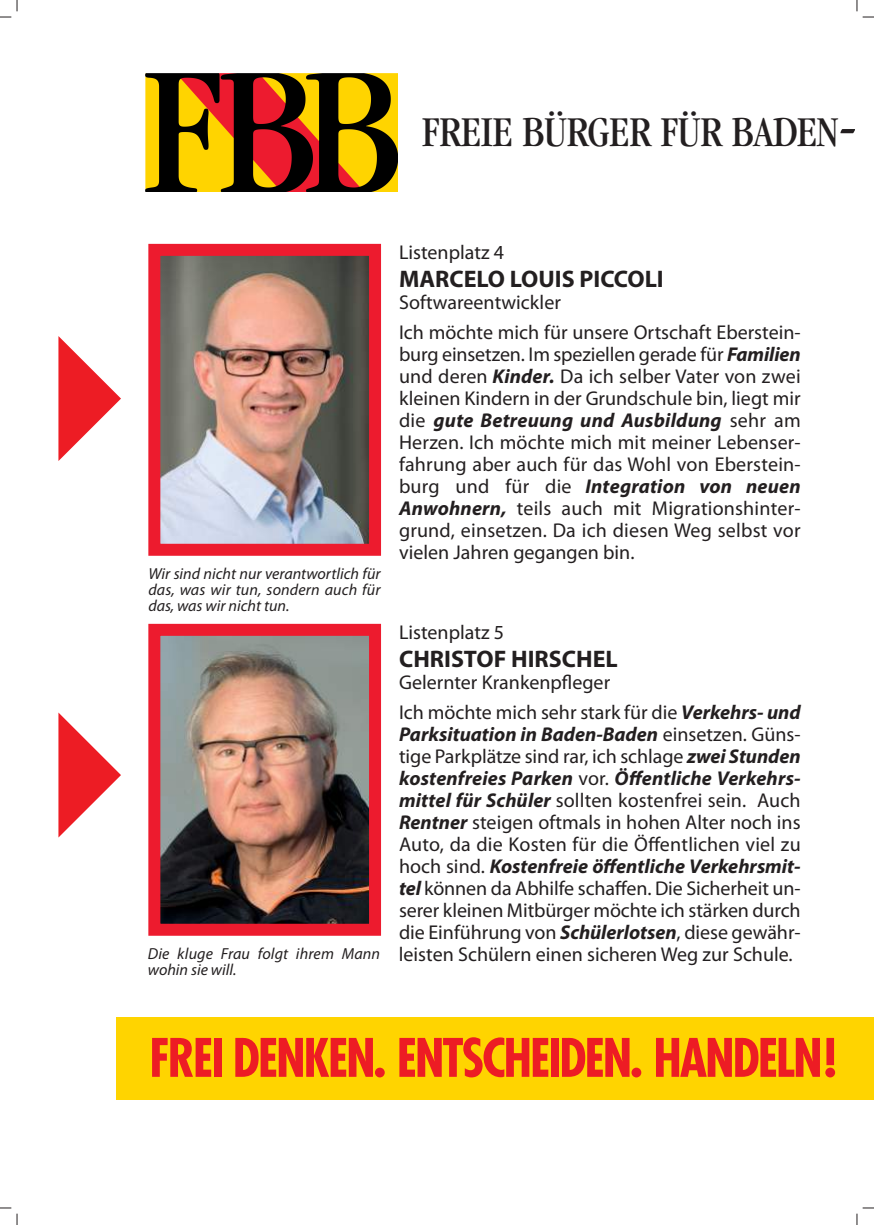
<style>
.page{position:relative;width:874px;height:1225px;background:#fff}
.page>*{position:absolute;margin:0;border:0;box-sizing:border-box;transform-origin:0 0}
.t1{font:700 condensed 51.6px "Futura LT";letter-spacing:-.04em;color:#ed1c24}
.t2{font:condensed 44px "Garamond";color:#231f20}
.t3{font:700 24px "Myriad Pro";color:#231f20}
.t4{font:20px/22px "Myriad Pro";color:#231f20}
.t5{font:italic 700 20px "Myriad Pro";color:#231f20}
.t6{font:italic 16px/16px "Myriad Pro";color:#231f20;text-align:justify}
.s1{font-size:66px}
.s2{font-weight:700;font-style:italic}
.s3{font-weight:400;font-style:normal}
.s4{font-style:italic;font-size:16px}
</style>
<div class="page">
<div style="left:117px;top:1017px;width:756px;height:83px;background:#ffd400"></div>
<svg style="left:856px;top:1207px;width:17px;height:17px"></svg>
<svg style="left:145px;top:73px;width:253px;height:119px"></svg>
<img style="left:145px;top:74px;width:252px;height:117px">
<img style="left:161px;top:637px;width:207px;height:285px">
<div style="left:148px;top:624px;width:233px;height:311px;border:12px solid #ed1b2e"></div>
<img style="left:161px;top:257px;width:207px;height:286px">
<div style="left:148px;top:244px;width:233px;height:312px;border:12px solid #ed1b2e"></div>
<h2 class="t2" style="left:422px;top:115px;width:436px">FREIE BÜRGER FÜR BADEN<span class="s1">-</span></h2>
<p class="t6" style="left:148px;top:567px;width:234px">Wir sind nicht nur verantwortlich für das, was wir tun, sondern auch für das, was wir nicht tun.</p>
<p class="t4" style="left:399px;top:243px;width:107px">Listenplatz 4</p>
<p class="t3" style="left:399px;top:270px;width:266px">MARCELO LOUIS PICCOLI</p>
<p class="t4" style="left:399px;top:289px;width:403px;line-height:30px">Softwareentwickler<br>Ich möchte mich für unsere Ortschaft Eberstein-</p>
<p class="t4" style="left:399px;top:345px;width:403px;text-align:justify">burg einsetzen. Im speziellen gerade für <span class="s2">Familien </span>und deren <span class="s2">Kinder.</span> Da ich selber Vater von zwei kleinen Kindern in der Grundschule bin, liegt mir die <span class="s2">gute Betreuung und Ausbildung</span> sehr am Herzen. Ich möchte mich mit meiner Lebenser&shy;fahrung aber auch für das Wohl von Eberstein&shy;burg und für die <span class="s2">Integration von neuen Anwohnern,</span> teils auch mit Migrationshinter&shy;grund, einsetzen. Da ich diesen Weg selbst vor vielen Jahren gegangen bin.</p>
<p class="t4" style="left:399px;top:623px;width:107px">Listenplatz 5</p>
<p class="t3" style="left:399px;top:650px;width:220px">CHRISTOF HIRSCHEL</p>
<p class="t4" style="left:399px;top:669px;width:403px;line-height:30px">Gelernter Krankenpfleger<br>Ich möchte mich sehr stark für die <span class="s2">Verkehrs- und</span></p>
<p class="t5" style="left:399px;top:726px;width:403px">Parksituation in Baden-Baden <span class="s3">einsetzen. Güns-</span></p>
<p class="t4" style="left:399px;top:747px;width:403px">tige Parkplätze sind rar, ich schlage <span class="s2">zwei Stunden</span></p>
<p class="t5" style="left:399px;top:770px;width:403px">kostenfreies Parken <span class="s3">vor.</span> Öffentliche Verkehrs-</p>
<p class="t4" style="left:399px;top:791px;width:403px"><span class="s2">mittel für Schüler</span> sollten kostenfrei sein. Auch</p>
<p class="t4" style="left:399px;top:813px;width:403px"><span class="s2">Rentner</span> steigen oftmals in hohen Alter noch ins</p>
<p class="t4" style="left:399px;top:835px;width:403px">Auto, da die Kosten für die Öffentlichen viel zu</p>
<p class="t5" style="left:399px;top:858px;width:403px"><span class="s3">hoch sind.</span> Kostenfreie öffentliche Verkehrsmit-</p>
<p class="t4" style="left:399px;top:879px;width:403px"><span class="s2">tel</span> können da Abhilfe schaffen. Die Sicherheit un-</p>
<p class="t4" style="left:399px;top:901px;width:403px">serer kleinen Mitbürger möchte ich stärken durch</p>
<p class="t4" style="left:399px;top:923px;width:403px">die Einführung von <span class="s2">Schülerlotsen</span>, diese gewähr-</p>
<p class="t4" style="left:148px;top:945px;width:646px"><span class="s4">Die kluge Frau folgt ihrem Mann</span> leisten Schülern einen sicheren Weg zur Schule.</p>
<p class="t6" style="left:148px;top:963px;width:90px">wohin sie will.</p>
<h1 class="t1" style="left:149px;top:1034px;width:688px">FREI DENKEN. ENTSCHEIDEN. HANDELN!</h1>
</div>
